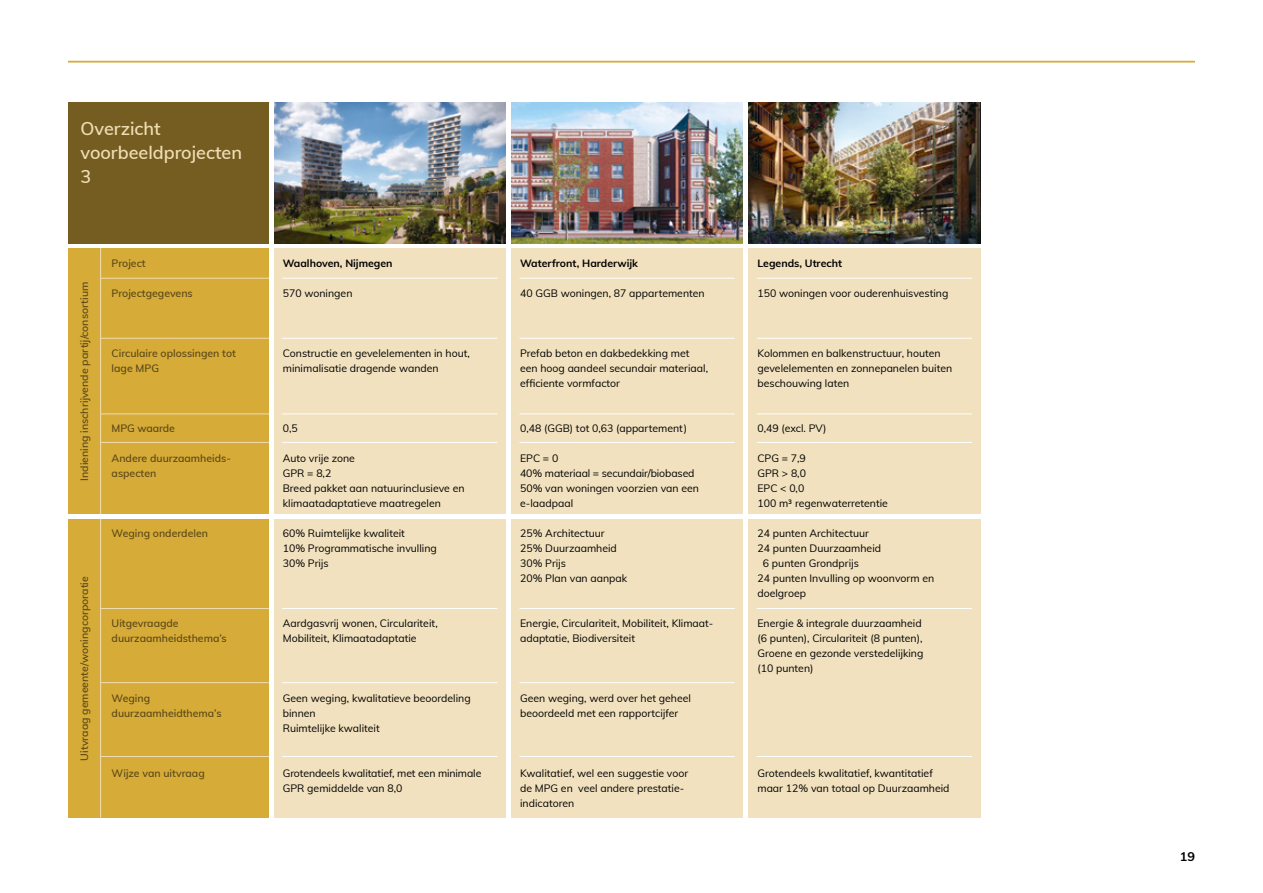
<style>
.page{position:relative;width:1263px;height:893px;background:#fff}
.page>*{position:absolute;margin:0;border:0;box-sizing:border-box;transform-origin:0 0}
.t1{font:600 18px/24px "Muli";color:#efddb4}
.t2{font:700 12.6px "Muli";color:#000}
.t3{font:10.5px/15px "Muli";color:#000}
.t4{font:600 10.5px/15px "Muli";color:#5c4918}
.t5{font:700 10.5px "Muli";color:#000}
</style>
<div class="page">
<hr style="left:68px;top:61px;width:1127px;height:2px;background:#d6ab38">
<img style="left:274px;top:102px;width:232px;height:142px">
<img style="left:511px;top:102px;width:232px;height:142px">
<img style="left:748px;top:102px;width:233px;height:142px">
<div style="left:68px;top:248px;width:203px;height:266px;background:#d6ab38"></div>
<div style="left:68px;top:518px;width:203px;height:300px;background:#d6ab38"></div>
<div style="left:68px;top:102px;width:203px;height:142px;background:#755d22"></div>
<div style="left:271px;top:248px;width:712px;height:570px;background:#f1e1be"></div>
<hr style="left:506px;top:95px;width:4px;height:738px;background:#fff">
<hr style="left:981px;top:95px;width:4px;height:738px;background:#fff">
<hr style="left:744px;top:95px;width:4px;height:738px;background:#fff">
<hr style="left:269px;top:95px;width:4px;height:738px;background:#fff">
<hr style="left:282px;top:278px;width:215px;height:1px;background:#fff">
<hr style="left:101px;top:278px;width:168px;height:1px;background:#efddb4">
<hr style="left:519px;top:278px;width:216px;height:1px;background:#fff">
<hr style="left:757px;top:278px;width:215px;height:1px;background:#fff">
<hr style="left:282px;top:682px;width:215px;height:1px;background:#fff">
<hr style="left:101px;top:682px;width:168px;height:1px;background:#efddb4">
<hr style="left:519px;top:682px;width:216px;height:1px;background:#fff">
<hr style="left:282px;top:608px;width:215px;height:1px;background:#fff">
<hr style="left:101px;top:608px;width:168px;height:1px;background:#efddb4">
<hr style="left:519px;top:608px;width:216px;height:1px;background:#fff">
<hr style="left:757px;top:608px;width:215px;height:1px;background:#fff">
<hr style="left:282px;top:442px;width:215px;height:1px;background:#fff">
<hr style="left:101px;top:442px;width:168px;height:1px;background:#efddb4">
<hr style="left:519px;top:442px;width:216px;height:1px;background:#fff">
<hr style="left:757px;top:442px;width:215px;height:1px;background:#fff">
<hr style="left:282px;top:414px;width:215px;height:1px;background:#fff">
<hr style="left:101px;top:414px;width:168px;height:1px;background:#efddb4">
<hr style="left:519px;top:414px;width:216px;height:1px;background:#fff">
<hr style="left:757px;top:414px;width:215px;height:1px;background:#fff">
<hr style="left:282px;top:338px;width:215px;height:1px;background:#fff">
<hr style="left:101px;top:338px;width:168px;height:1px;background:#efddb4">
<hr style="left:519px;top:338px;width:216px;height:1px;background:#fff">
<hr style="left:757px;top:338px;width:215px;height:1px;background:#fff">
<hr style="left:282px;top:756px;width:215px;height:1px;background:#fff">
<hr style="left:101px;top:756px;width:168px;height:1px;background:#efddb4">
<hr style="left:519px;top:756px;width:216px;height:1px;background:#fff">
<hr style="left:757px;top:756px;width:215px;height:1px;background:#fff">
<hr style="left:100px;top:248px;width:1px;height:570px;background:#efddb4">
<hr style="left:60px;top:514px;width:1148px;height:4px;background:#fff">
<h1 class="t1" style="left:81px;top:115px;width:163px">Overzicht voorbeeldprojecten<br>3</h1>
<p class="t4" style="left:76px;top:481px;width:201px;rotate:-90deg">Indiening inschrijvende partij/consortium</p>
<p class="t4" style="left:76px;top:760px;width:186px;rotate:-90deg">Uitvraag gemeente/woningcorporatie</p>
<p class="t4" style="left:112px;top:257px;width:36px">Project</p>
<p class="t4" style="left:112px;top:285px;width:83px">Projectgegevens</p>
<p class="t4" style="left:112px;top:347px;width:126px">Circulaire oplossingen tot lage MPG</p>
<p class="t4" style="left:112px;top:422px;width:65px">MPG waarde</p>
<p class="t4" style="left:112px;top:452px;width:121px">Andere duurzaamheids&shy;aspecten</p>
<p class="t4" style="left:112px;top:527px;width:98px">Weging onderdelen</p>
<p class="t4" style="left:112px;top:615px;width:117px">Uitgevraagde duurzaamheidsthema’s</p>
<p class="t4" style="left:112px;top:692px;width:112px">Weging duurzaamheidthema’s</p>
<p class="t4" style="left:112px;top:765px;width:95px">Wijze van uitvraag</p>
<p class="t5" style="left:283px;top:256px;width:111px">Waalhoven, Nijmegen</p>
<p class="t3" style="left:283px;top:285px;width:71px">570 woningen</p>
<p class="t3" style="left:283px;top:345px;width:189px">Constructie en gevelelementen in hout, minimalisatie dragende wanden</p>
<p class="t3" style="left:283px;top:420px;width:17px">0,5</p>
<p class="t3" style="left:283px;top:450px;width:183px">Auto vrije zone<br>GPR = 8,2<br>Breed pakket aan natuurinclusieve en klimaatadaptatieve maatregelen</p>
<p class="t3" style="left:283px;top:525px;width:156px">60% Ruimtelijke kwaliteit<br>10% Programmatische invulling<br>30% Prijs</p>
<p class="t3" style="left:283px;top:615px;width:156px">Aardgasvrij wonen, Circulariteit,<br>Mobiliteit, Klimaatadaptatie</p>
<p class="t3" style="left:283px;top:690px;width:189px">Geen weging, kwalitatieve beoordeling binnen<br>Ruimtelijke kwaliteit</p>
<p class="t3" style="left:283px;top:765px;width:200px">Grotendeels kwalitatief, met een minimale<br>GPR gemiddelde van 8,0</p>
<p class="t5" style="left:520px;top:256px;width:119px">Waterfront, Harderwijk</p>
<p class="t3" style="left:520px;top:285px;width:186px">40 GGB woningen, 87 appartementen</p>
<p class="t3" style="left:520px;top:345px;width:189px">Prefab beton en dakbedekking met een hoog aandeel secundair materiaal, efficiente vormfactor</p>
<p class="t3" style="left:520px;top:420px;width:169px">0,48 (GGB) tot 0,63 (appartement)</p>
<p class="t3" style="left:520px;top:450px;width:180px">EPC = 0<br>40% materiaal = secundair/biobased<br>50% van woningen voorzien van een e-laadpaal</p>
<p class="t3" style="left:520px;top:525px;width:109px">25% Architectuur<br>25% Duurzaamheid<br>30% Prijs<br>20% Plan van aanpak</p>
<p class="t3" style="left:520px;top:615px;width:195px">Energie, Circulariteit, Mobiliteit, Klimaat&shy;adaptatie, Biodiversiteit</p>
<p class="t3" style="left:520px;top:690px;width:172px">Geen weging, werd over het geheel beoordeeld met een rapportcijfer</p>
<p class="t3" style="left:520px;top:765px;width:170px">Kwalitatief, wel een suggestie voor de MPG en veel andere prestatie&shy;indicatoren</p>
<p class="t5" style="left:757px;top:256px;width:86px">Legends, Utrecht</p>
<p class="t3" style="left:757px;top:285px;width:192px">150 woningen voor ouderenhuisvesting</p>
<p class="t3" style="left:757px;top:345px;width:196px">Kolommen en balkenstructuur, houten gevelelementen en zonnepanelen buiten beschouwing laten</p>
<p class="t3" style="left:757px;top:420px;width:71px">0,49 (excl. PV)</p>
<p class="t3" style="left:757px;top:450px;width:132px">CPG = 7,9<br>GPR &gt; 8,0<br>EPC &lt; 0,0<br>100 m³ regenwaterretentie</p>
<p class="t3" style="left:757px;top:525px;width:113px">24 punten Architectuur</p>
<p class="t3" style="left:757px;top:540px;width:125px">24 punten Duurzaamheid</p>
<p class="t3" style="left:763px;top:555px;width:97px">6 punten Grondprijs</p>
<p class="t3" style="left:757px;top:570px;width:178px">24 punten Invulling op woonvorm en</p>
<p class="t3" style="left:757px;top:585px;width:50px">doelgroep</p>
<p class="t3" style="left:757px;top:617px;width:167px">Energie &amp; integrale duurzaamheid (6 punten), Circulariteit (8 punten),<br>Groene en gezonde verstedelijking (10 punten)</p>
<p class="t3" style="left:757px;top:765px;width:194px">Grotendeels kwalitatief, kwantitatief maar 12% van totaal op Duurzaamheid</p>
<p class="t2" style="left:1180px;top:852px;width:17px">19</p>
</div>
